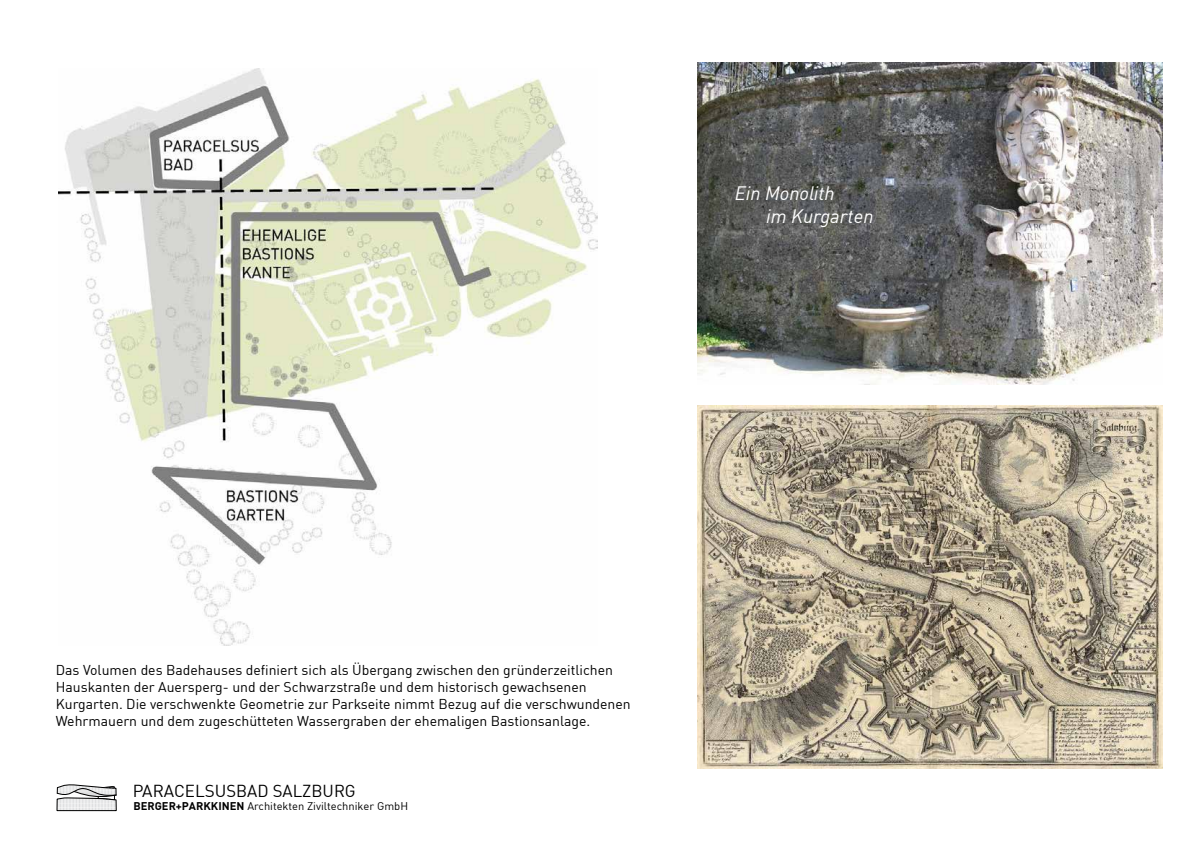
<style>
.page{position:relative;width:1191px;height:842px;background:#fff}
.page>*{position:absolute;margin:0;border:0;box-sizing:border-box;transform-origin:0 0}
.t1{font:italic 19.1px/22.9px "DIN Offc";color:#fff}
.t2{font:17px "DIN Offc";color:#000}
.t3{font:14px/16.8px "DIN Offc";color:#000}
.t4{font:11px "DIN Offc";color:#000}
.s1{font-weight:700}
</style>
<div class="page">
<svg style="left:56px;top:784px;width:61px;height:27px"></svg>
<img style="left:58px;top:68px;width:539px;height:577px">
<img style="left:697px;top:62px;width:465px;height:322px">
<img style="left:697px;top:406px;width:465px;height:362px">
<h1 class="t1" style="left:766px;top:182px;width:109px;text-indent:-31px">Ein Monolith<br>im Kurgarten</h1>
<p class="t3" style="left:56px;top:662px;width:576px">Das Volumen des Badehauses definiert sich als Übergang zwischen den gründerzeitlichen Hauskanten der Auersperg- und der Schwarzstraße und dem historisch gewachsenen Kurgarten. Die verschwenkte Geometrie zur Parkseite nimmt Bezug auf die verschwundenen Wehrmauern und dem zugeschütteten Wassergraben der ehemaligen Bastionsanlage.</p>
<p class="t2" style="left:132px;top:780px;width:225px">Paracelsusbad Salzburg</p>
<p class="t4" style="left:133px;top:799px;width:276px"><span class="s1">BERGER+PARKKINEN</span> Architekten Ziviltechniker GmbH</p>
</div>
